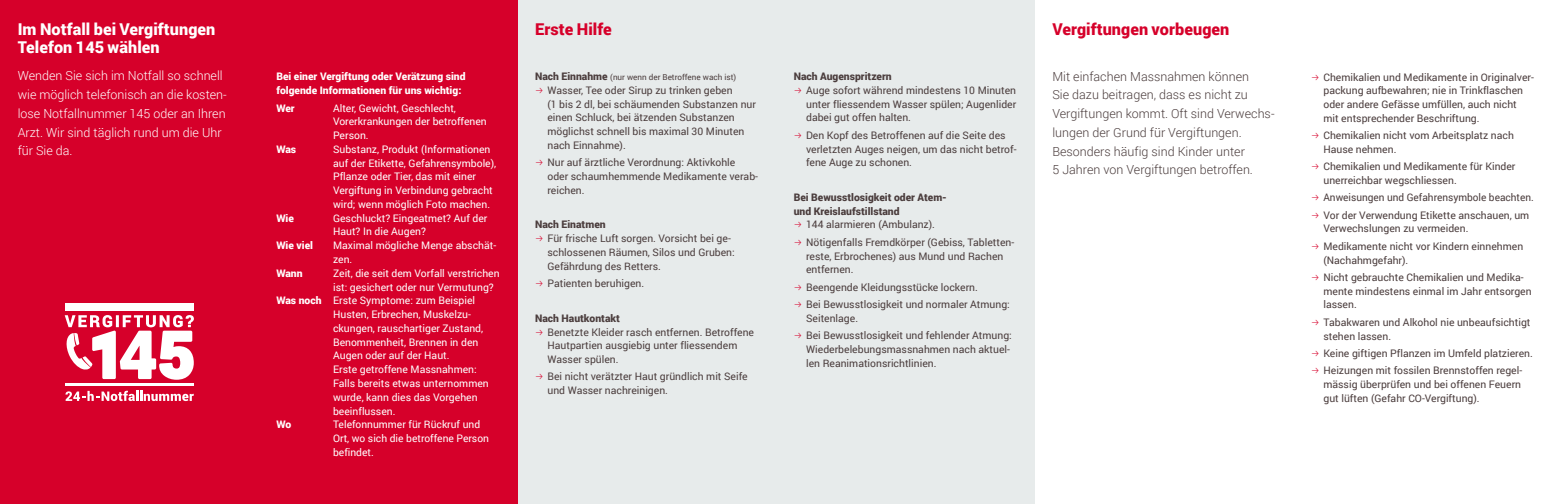
<style>
.page{position:relative;width:1552px;height:504px;background:#fff}
.page>*{position:absolute;margin:0;border:0;box-sizing:border-box;transform-origin:0 0}
.t1{font:900 16.25px/17.5px "Roboto";letter-spacing:.005em;color:#fff}
.t2{font:900 16.25px "Roboto";letter-spacing:.005em;color:#d6002a}
.t3{font:300 12.5px/18.8px "Roboto";color:#4b3d3d}
.t4{font:300 12.5px/18.8px "Roboto";color:#fff}
.t5{font:10.38px/13.8px "Roboto";color:#4b3d3d}
.t6{font:10.38px/13.8px "Roboto";color:#fff}
.t7{font:900 10.38px/13.8px "Roboto";color:#4b3d3d}
.t8{font:900 10.38px/13.8px "Roboto";color:#fff}
.t9{font:8.12px "Roboto";color:#4b3d3d}
.s1{font-weight:900}
.s2{font-weight:900;font-size:10.38px}
</style>
<div class="page">
<div style="left:517px;top:0;width:518px;height:503px;background:#e7ebeb"></div>
<div style="left:0;top:0;width:517px;height:503px;background:#d6002a"></div>
<div style="left:65px;top:303px;width:129px;height:7px;background:#fff"></div>
<svg style="left:65px;top:390px;width:129px;height:10px"></svg>
<hr style="left:65px;top:383px;width:129px;height:2px;background:#fff">
<svg style="left:65px;top:315px;width:129px;height:64px"></svg>
<h1 class="t1" style="left:18px;top:20px;width:199px">Im Notfall bei Vergiftungen<br>Telefon 145 wählen</h1>
<p class="t4" style="left:18px;top:66px;width:211px">Wenden Sie sich im Notfall so schnell wie möglich telefonisch an die kosten&shy;lose Notfallnummer 145 oder an Ihren<br>Arzt. Wir sind täglich rund um die Uhr für Sie da.</p>
<p class="t8" style="left:276px;top:69px;width:191px">Bei einer Vergiftung oder Verätzung sind folgende Informationen für uns wichtig:</p>
<p class="t8" style="left:276px;top:100px;width:20px">Wer</p>
<p class="t6" style="left:333px;top:100px;width:155px">Alter, Gewicht, Geschlecht,<br>Vorerkrankungen der betroffenen<br>Person.</p>
<p class="t8" style="left:276px;top:142px;width:21px">Was</p>
<p class="t6" style="left:333px;top:142px;width:165px">Substanz, Produkt (Informationen auf der Etikette, Gefahrensymbole), Pflanze oder Tier, das mit einer Vergiftung in Verbindung gebracht wird; wenn möglich Foto machen.</p>
<p class="t8" style="left:276px;top:210px;width:19px">Wie</p>
<p class="t6" style="left:333px;top:210px;width:156px">Geschluckt? Eingeatmet? Auf der<br>Haut? In die Augen?</p>
<p class="t8" style="left:276px;top:238px;width:38px">Wie viel</p>
<p class="t6" style="left:333px;top:238px;width:165px">Maximal mögliche Menge abschät&shy;zen.</p>
<p class="t8" style="left:276px;top:265px;width:28px">Wann</p>
<p class="t6" style="left:333px;top:265px;width:168px">Zeit, die seit dem Vorfall verstrichen</p>
<p class="t6" style="left:333px;top:279px;width:162px">ist: gesichert oder nur Vermutung?</p>
<p class="t6" style="left:276px;top:293px;width:200px"><span class="s1">Was noch</span> Erste Symptome: zum Beispiel</p>
<p class="t6" style="left:333px;top:307px;width:139px">Husten, Erbrechen, Muskelzu-</p>
<p class="t6" style="left:333px;top:320px;width:152px">ckungen, rauschartiger Zustand,</p>
<p class="t6" style="left:333px;top:334px;width:147px">Benommenheit, Brennen in den</p>
<p class="t6" style="left:333px;top:348px;width:118px">Augen oder auf der Haut.</p>
<p class="t6" style="left:333px;top:362px;width:145px">Erste getroffene Massnahmen:</p>
<p class="t6" style="left:333px;top:375px;width:157px">Falls bereits etwas unternommen</p>
<p class="t6" style="left:333px;top:389px;width:146px">wurde, kann dies das Vorgehen</p>
<p class="t6" style="left:333px;top:403px;width:64px">beeinflussen.</p>
<p class="t8" style="left:276px;top:417px;width:16px">Wo</p>
<p class="t6" style="left:333px;top:417px;width:157px">Telefonnummer für Rückruf und<br>Ort, wo sich die betroffene Person befindet.</p>
<h1 class="t2" style="left:535px;top:17px;width:78px">Erste Hilfe</h1>
<p class="t9" style="left:535px;top:71px;width:203px"><span class="s2">Nach Einnahme</span> (nur wenn der Betroffene wach ist)</p>
<p class="t5" style="left:547px;top:83px;width:210px">Wasser, Tee oder Sirup zu trinken geben<br>(1 bis 2 dl, bei schäumenden Substanzen nur einen Schluck, bei ätzenden Substanzen möglichst schnell bis maximal 30 Minuten nach Einnahme).</p>
<p class="t5" style="left:547px;top:155px;width:212px">Nur auf ärztliche Verordnung: Aktivkohle oder schaumhemmende Medikamente verab&shy;reichen.</p>
<p class="t7" style="left:535px;top:217px;width:72px">Nach Einatmen</p>
<p class="t5" style="left:547px;top:231px;width:189px">Für frische Luft sorgen. Vorsicht bei ge&shy;schlossenen Räumen, Silos und Gruben:<br>Gefährdung des Retters.</p>
<p class="t5" style="left:547px;top:276px;width:98px">Patienten beruhigen.</p>
<p class="t7" style="left:535px;top:310px;width:86px">Nach Hautkontakt</p>
<p class="t5" style="left:547px;top:324px;width:208px">Benetzte Kleider rasch entfernen. Betroffene<br>Hautpartien ausgiebig unter fliessendem<br>Wasser spülen.</p>
<p class="t5" style="left:547px;top:369px;width:202px">Bei nicht verätzter Haut gründlich mit Seife und Wasser nachreinigen.</p>
<p class="t7" style="left:794px;top:69px;width:100px">Nach Augenspritzern</p>
<p class="t5" style="left:806px;top:83px;width:212px;text-align:justify">Auge sofort während mindestens 10 Minuten unter fliessendem Wasser spülen; Augenlider dabei gut offen halten.</p>
<p class="t5" style="left:806px;top:128px;width:212px">Den Kopf des Betroffenen auf die Seite des verletzten Auges neigen, um das nicht betrof&shy;fene Auge zu schonen.</p>
<p class="t7" style="left:794px;top:190px;width:155px">Bei Bewusstlosigkeit oder Atem&shy;und Kreislaufstillstand</p>
<p class="t5" style="left:806px;top:215px;width:210px;line-height:17.2px">144 alarmieren (Ambulanz).<br>Nötigenfalls Fremdkörper (Gebiss, Tabletten-</p>
<p class="t5" style="left:806px;top:248px;width:199px">reste, Erbrochenes) aus Mund und Rachen entfernen.</p>
<p class="t5" style="left:806px;top:277px;width:205px;line-height:17.2px">Beengende Kleidungsstücke lockern.<br>Bei Bewusstlosigkeit und normaler Atmung:</p>
<p class="t5" style="left:806px;top:309px;width:207px;line-height:17.2px">Seitenlage.<br>Bei Bewusstlosigkeit und fehlender Atmung:</p>
<p class="t5" style="left:806px;top:341px;width:205px">Wiederbelebungsmassnahmen nach aktuel&shy;len Reanimationsrichtlinien.</p>
<h1 class="t2" style="left:1052px;top:17px;width:178px">Vergiftungen vorbeugen</h1>
<p class="t3" style="left:1052px;top:66px;width:224px">Mit einfachen Massnahmen können<br>Sie dazu beitragen, dass es nicht zu Vergiftungen kommt. Oft sind Verwechs&shy;lungen der Grund für Vergiftungen.<br>Besonders häufig sind Kinder unter<br>5 Jahren von Vergiftungen betroffen.</p>
<p class="t5" style="left:1323px;top:69px;width:212px">Chemikalien und Medikamente in Originalver&shy;packung aufbewahren; nie in Trinkflaschen oder andere Gefässe umfüllen, auch nicht mit entsprechender Beschriftung.</p>
<p class="t5" style="left:1323px;top:128px;width:192px">Chemikalien nicht vom Arbeitsplatz nach<br>Hause nehmen.</p>
<p class="t5" style="left:1323px;top:159px;width:194px">Chemikalien und Medikamente für Kinder unerreichbar wegschliessen.</p>
<p class="t5" style="left:1323px;top:188px;width:212px;line-height:17.2px">Anweisungen und Gefahrensymbole beachten.<br>Vor der Verwendung Etikette anschauen, um</p>
<p class="t5" style="left:1323px;top:219px;width:201px;line-height:17.2px">Verwechslungen zu vermeiden.<br>Medikamente nicht vor Kindern einnehmen</p>
<p class="t5" style="left:1323px;top:250px;width:202px;line-height:17.2px">(Nachahmgefahr).<br>Nicht gebrauchte Chemikalien und Medika-</p>
<p class="t5" style="left:1323px;top:283px;width:210px">mente mindestens einmal im Jahr entsorgen lassen.</p>
<p class="t5" style="left:1323px;top:314px;width:209px">Tabakwaren und Alkohol nie unbeaufsichtigt stehen lassen.</p>
<p class="t5" style="left:1323px;top:344px;width:211px;line-height:17.2px">Keine giftigen Pflanzen im Umfeld platzieren.<br>Heizungen mit fossilen Brennstoffen regel-</p>
<p class="t5" style="left:1323px;top:376px;width:199px">mässig überprüfen und bei offenen Feuern gut lüften (Gefahr CO-Vergiftung).</p>
</div>
